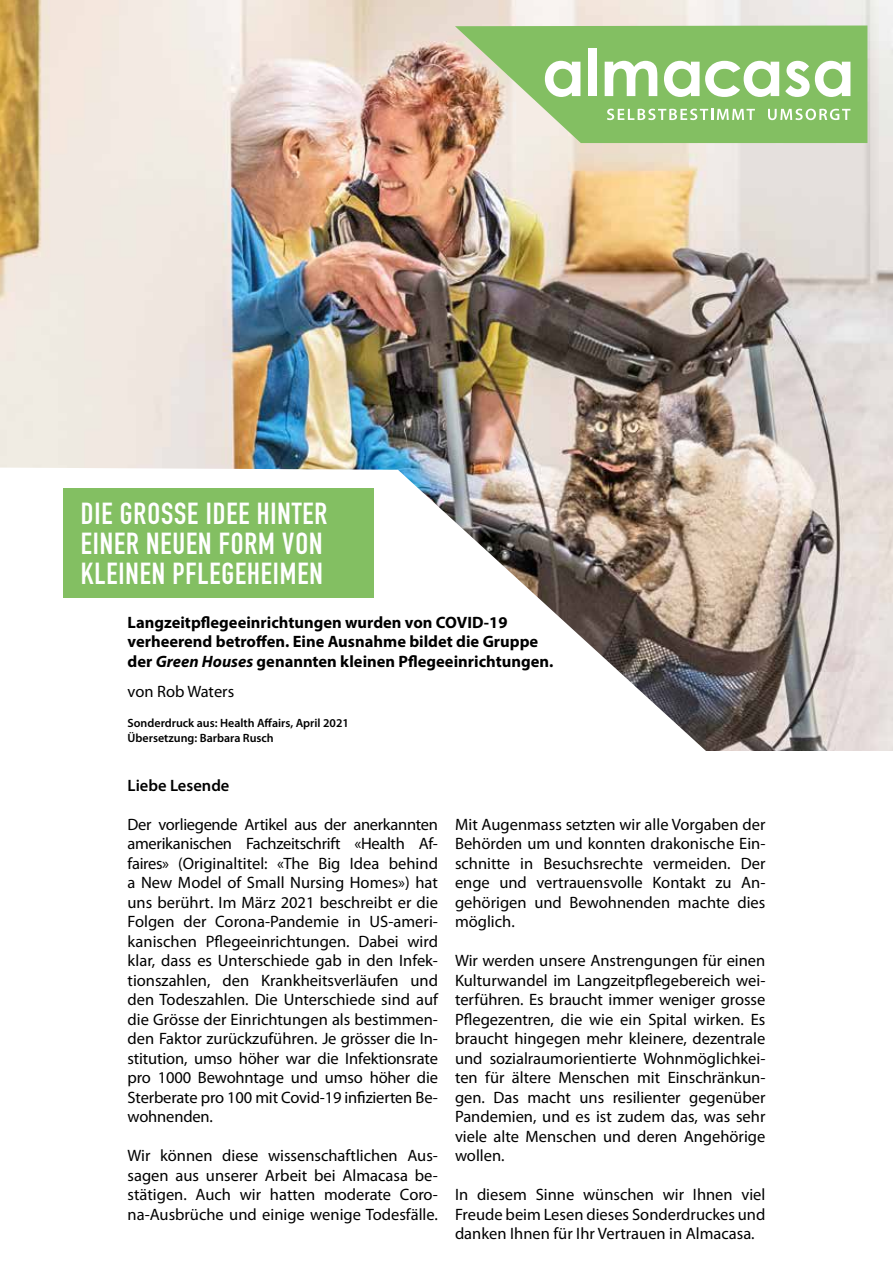
<style>
.page{position:relative;width:893px;height:1263px;background:#fff}
.page>*{position:absolute;margin:0;border:0;box-sizing:border-box;transform-origin:0 0}
.t1{font:30px/30px "DIN Engschrift Std";letter-spacing:.03em;color:#fff}
.t2{font:16.5px/19.5px "Myriad Pro";color:#000;text-align:justify}
.t3{font:700 16.5px/19.5px "Myriad Pro";color:#000}
.t4{font:600 16.5px "Myriad Pro";color:#000}
.t5{font:600 12px/15px "Myriad Pro";color:#000}
.s1{font-style:italic}
</style>
<div class="page">
<img style="left:0;top:0;width:893px;height:751px">
<svg style="left:0;top:468px;width:751px;height:283px"></svg>
<svg style="left:455px;top:26px;width:412px;height:117px;fill:#83bf62"></svg>
<div style="left:64px;top:489px;width:310px;height:109px;background:#83bf62"></div>
<svg style="left:607px;top:109px;width:148px;height:11px"></svg>
<svg style="left:768px;top:109px;width:82px;height:11px"></svg>
<svg style="left:545px;top:61px;width:35px;height:36px"></svg>
<div style="left:588px;top:48px;width:9px;height:48px;background:#fff"></div>
<svg style="left:605px;top:61px;width:52px;height:35px"></svg>
<svg style="left:664px;top:61px;width:115px;height:36px"></svg>
<svg style="left:785px;top:61px;width:65px;height:36px"></svg>
<h1 class="t1" style="left:81px;top:498px;width:248px">DIE GROSSE IDEE HINTER<br>EINER NEUEN FORM VON<br>KLEINEN PFLEGEHEIMEN</h1>
<p class="t3" style="left:128px;top:612px;width:427px">Langzeitpflegeeinrichtungen wurden von COVID-19 verheerend betroffen. Eine Ausnahme bildet die Gruppe der <span class="s1">Green Houses</span> genannten kleinen Pflegeeinrichtungen.</p>
<p class="t2" style="left:128px;top:681px;width:108px">von Rob Waters</p>
<p class="t5" style="left:128px;top:715px;width:223px">Sonderdruck aus: Health Affairs, April 2021<br>Übersetzung: Barbara Rusch</p>
<p class="t4" style="left:128px;top:775px;width:103px">Liebe Lesende</p>
<p class="t2" style="left:128px;top:814px;width:312px">Der vorliegende Artikel aus der anerkannten amerikanischen Fachzeitschrift «Health Af&shy;faires» (Originaltitel: «The Big Idea behind a New Model of Small Nursing Homes») hat uns berührt. Im März 2021 beschreibt er die Folgen der Corona-Pandemie in US-ameri&shy;kanischen Pflegeeinrichtungen. Dabei wird klar, dass es Unterschiede gab in den Infek&shy;tionszahlen, den Krankheitsverläufen und den Todeszahlen. Die Unterschiede sind auf die Grösse der Einrichtungen als bestimmen&shy;den Faktor zurückzuführen. Je grösser die In&shy;stitution, umso höher war die Infektionsrate pro 1000 Bewohntage und umso höher die Sterberate pro 100 mit Covid-19 infizierten Be&shy;wohnenden.</p>
<p class="t2" style="left:128px;top:1146px;width:312px">Wir können diese wissenschaftlichen Aus&shy;sagen aus unserer Arbeit bei Almacasa be&shy;stätigen. Auch wir hatten moderate Coro&shy;na-Ausbrüche und einige wenige Todesfälle.</p>
<p class="t2" style="left:455px;top:814px;width:312px">Mit Augenmass setzten wir alle Vorgaben der Behörden um und konnten drakonische Ein&shy;schnitte in Besuchsrechte vermeiden. Der enge und vertrauensvolle Kontakt zu An&shy;gehörigen und Bewohnenden machte dies möglich.</p>
<p class="t2" style="left:455px;top:951px;width:312px">Wir werden unsere Anstrengungen für einen Kulturwandel im Langzeitpflegebereich wei&shy;terführen. Es braucht immer weniger grosse Pflegezentren, die wie ein Spital wirken. Es braucht hingegen mehr kleinere, dezentrale und sozialraumorientierte Wohnmöglichkei&shy;ten für ältere Menschen mit Einschränkun&shy;gen. Das macht uns resilienter gegenüber Pandemien, und es ist zudem das, was sehr viele alte Menschen und deren Angehörige wollen.</p>
<p class="t2" style="left:455px;top:1185px;width:312px">In diesem Sinne wünschen wir Ihnen viel Freude beim Lesen dieses Sonderdruckes und danken Ihnen für Ihr Vertrauen in Almacasa.</p>
</div>
